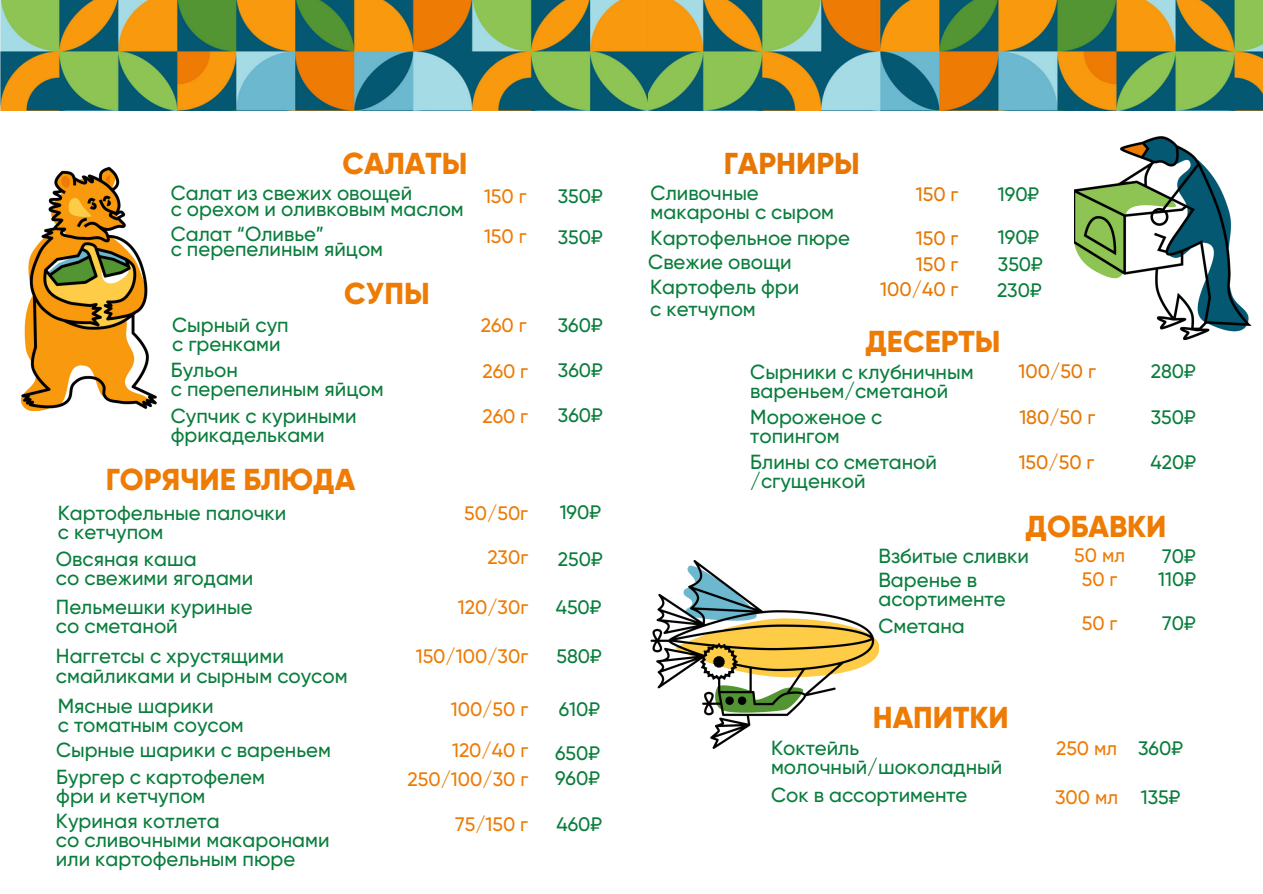
<style>
.page{position:relative;width:1263px;height:894px;background:#fff}
.page>*{position:absolute;margin:0;border:0;box-sizing:border-box;transform-origin:0 0}
.t1{font:800 30.15px "Gilroy";color:#ee7b04}
.t2{font:800 30.15px "Gilroy";color:#e77704}
.t3{font:500 20.4px/19px "Gilroy";color:#097d3c}
.t4{font:500 19.5px "Gilroy";color:#ee7b04}
.t5{font:500 19.5px "Gilroy";color:#097d3c}
.t6{font:500 19.5px "Gilroy";color:#e77704}
</style>
<div class="page">
<img style="left:22px;top:166px;width:135px;height:244px">
<img style="left:0;top:0;width:648px;height:110px">
<img style="left:1074px;top:136px;width:178px;height:204px">
<img style="left:651px;top:560px;width:228px;height:188px">
<img style="left:648px;top:0;width:615px;height:110px">
<p class="t1" style="left:342px;top:150px;width:127px">САЛАТЫ</p>
<p class="t3" style="left:171px;top:185px;width:243px">Салат из свежих овощей</p>
<p class="t3" style="left:171px;top:201px;width:294px">c орехом и оливковым маслом</p>
<p class="t3" style="left:171px;top:225px;width:155px">Салат “Оливье”</p>
<p class="t3" style="left:171px;top:241px;width:214px">с перепелиным яйцом</p>
<p class="t1" style="left:344px;top:280px;width:87px">СУПЫ</p>
<p class="t3" style="left:172px;top:317px;width:118px">Сырный суп</p>
<p class="t3" style="left:172px;top:336px;width:110px">с гренками</p>
<p class="t3" style="left:171px;top:362px;width:69px">Бульон</p>
<p class="t3" style="left:171px;top:381px;width:214px">с перепелиным яйцом</p>
<p class="t3" style="left:171px;top:407px;width:187px">Супчик с куриными</p>
<p class="t3" style="left:171px;top:427px;width:155px">фрикадельками</p>
<p class="t1" style="left:106px;top:466px;width:251px">ГОРЯЧИЕ БЛЮДА</p>
<p class="t4" style="left:484px;top:187px;width:44px">150 г</p>
<p class="t4" style="left:484px;top:228px;width:44px">150 г</p>
<p class="t4" style="left:481px;top:316px;width:47px">260 г</p>
<p class="t4" style="left:482px;top:363px;width:47px">260 г</p>
<p class="t4" style="left:482px;top:408px;width:47px">260 г</p>
<p class="t3" style="left:58px;top:504px;width:230px">Картофельные палочки</p>
<p class="t3" style="left:58px;top:524px;width:107px">с кетчупом</p>
<p class="t3" style="left:56px;top:551px;width:142px">Овсяная каша</p>
<p class="t3" style="left:56px;top:570px;width:199px">со свежими ягодами</p>
<p class="t3" style="left:56px;top:599px;width:198px">Пельмешки куриные</p>
<p class="t3" style="left:56px;top:618px;width:123px">со сметаной</p>
<p class="t3" style="left:56px;top:648px;width:229px">Наггетсы с хрустящими</p>
<p class="t3" style="left:56px;top:667px;width:293px">смайликами и сырным соусом</p>
<p class="t3" style="left:58px;top:697px;width:157px">Мясные шарики</p>
<p class="t3" style="left:58px;top:716px;width:188px">с томатным соусом</p>
<p class="t3" style="left:56px;top:742px;width:276px">Сырные шарики с вареньем</p>
<p class="t3" style="left:56px;top:768px;width:210px">Бургер с картофелем</p>
<p class="t3" style="left:56px;top:787px;width:151px">фри и кетчупом</p>
<p class="t3" style="left:56px;top:812px;width:165px">Куриная котлета</p>
<p class="t3" style="left:56px;top:831px;width:275px">со сливочными макаронами</p>
<p class="t3" style="left:56px;top:850px;width:241px">или картофельным пюре</p>
<p class="t4" style="left:464px;top:504px;width:65px">50/50г</p>
<p class="t4" style="left:487px;top:549px;width:42px">230г</p>
<p class="t4" style="left:458px;top:598px;width:72px">120/30г</p>
<p class="t4" style="left:416px;top:647px;width:114px">150/100/30г</p>
<p class="t4" style="left:451px;top:701px;width:79px">100/50 г</p>
<p class="t4" style="left:452px;top:742px;width:78px">120/40 г</p>
<p class="t4" style="left:408px;top:770px;width:122px">250/100/30 г</p>
<p class="t4" style="left:455px;top:815px;width:74px">75/150 г</p>
<p class="t5" style="left:558px;top:187px;width:46px">350₽</p>
<p class="t5" style="left:558px;top:228px;width:46px">350₽</p>
<p class="t5" style="left:558px;top:316px;width:46px">360₽</p>
<p class="t5" style="left:558px;top:361px;width:46px">360₽</p>
<p class="t5" style="left:558px;top:407px;width:46px">360₽</p>
<p class="t5" style="left:560px;top:503px;width:43px">190₽</p>
<p class="t5" style="left:558px;top:550px;width:46px">250₽</p>
<p class="t5" style="left:556px;top:598px;width:47px">450₽</p>
<p class="t5" style="left:556px;top:647px;width:47px">580₽</p>
<p class="t5" style="left:559px;top:701px;width:43px">610₽</p>
<p class="t5" style="left:555px;top:744px;width:46px">650₽</p>
<p class="t5" style="left:555px;top:769px;width:46px">960₽</p>
<p class="t5" style="left:556px;top:815px;width:47px">460₽</p>
<p class="t2" style="left:724px;top:150px;width:138px">ГАРНИРЫ</p>
<p class="t3" style="left:651px;top:185px;width:185px">Сливочные макароны с сыром</p>
<p class="t3" style="left:651px;top:229px;width:201px">Картофельное пюре</p>
<p class="t3" style="left:648px;top:253px;width:145px">Свежие овощи</p>
<p class="t3" style="left:650px;top:279px;width:151px">Картофель фри</p>
<p class="t3" style="left:650px;top:300px;width:107px">с кетчупом</p>
<p class="t6" style="left:916px;top:186px;width:44px">150 г</p>
<p class="t6" style="left:916px;top:230px;width:44px">150 г</p>
<p class="t6" style="left:916px;top:255px;width:44px">150 г</p>
<p class="t6" style="left:880px;top:281px;width:80px">100/40 г</p>
<p class="t5" style="left:998px;top:186px;width:43px">190₽</p>
<p class="t5" style="left:998px;top:228px;width:43px">190₽</p>
<p class="t5" style="left:998px;top:255px;width:46px">350₽</p>
<p class="t5" style="left:997px;top:281px;width:46px">230₽</p>
<p class="t1" style="left:865px;top:329px;width:137px">ДЕСЕРТЫ</p>
<p class="t3" style="left:750px;top:363px;width:225px">Сырники с клубничным</p>
<p class="t3" style="left:750px;top:383px;width:200px">вареньем/сметаной</p>
<p class="t3" style="left:750px;top:408px;width:133px">Мороженое с топингом</p>
<p class="t3" style="left:750px;top:453px;width:188px">Блины со сметаной</p>
<p class="t3" style="left:750px;top:472px;width:117px">/сгущенкой</p>
<p class="t6" style="left:1019px;top:363px;width:79px">100/50 г</p>
<p class="t6" style="left:1019px;top:409px;width:77px">180/50 г</p>
<p class="t6" style="left:1019px;top:453px;width:77px">150/50 г</p>
<p class="t5" style="left:1151px;top:363px;width:46px">280₽</p>
<p class="t5" style="left:1151px;top:409px;width:46px">350₽</p>
<p class="t5" style="left:1150px;top:453px;width:47px">420₽</p>
<p class="t1" style="left:1026px;top:513px;width:142px">ДОБАВКИ</p>
<p class="t3" style="left:878px;top:547px;width:152px">Взбитые сливки</p>
<p class="t3" style="left:878px;top:571px;width:129px">Варенье в асортименте</p>
<p class="t3" style="left:878px;top:618px;width:88px">Сметана</p>
<p class="t4" style="left:1074px;top:546px;width:52px">50 мл</p>
<p class="t4" style="left:1082px;top:571px;width:37px">50 г</p>
<p class="t4" style="left:1082px;top:614px;width:37px">50 г</p>
<p class="t5" style="left:1162px;top:547px;width:35px">70₽</p>
<p class="t5" style="left:1158px;top:571px;width:39px">110₽</p>
<p class="t5" style="left:1162px;top:614px;width:35px">70₽</p>
<p class="t1" style="left:873px;top:704px;width:137px">НАПИТКИ</p>
<p class="t3" style="left:771px;top:739px;width:90px">Коктейль</p>
<p class="t3" style="left:771px;top:758px;width:233px">молочный/шоколадный</p>
<p class="t3" style="left:771px;top:786px;width:198px">Сок в ассортименте</p>
<p class="t4" style="left:1056px;top:739px;width:63px">250 мл</p>
<p class="t4" style="left:1055px;top:788px;width:64px">300 мл</p>
<p class="t5" style="left:1138px;top:739px;width:46px">360₽</p>
<p class="t5" style="left:1141px;top:788px;width:41px">135₽</p>
</div>
